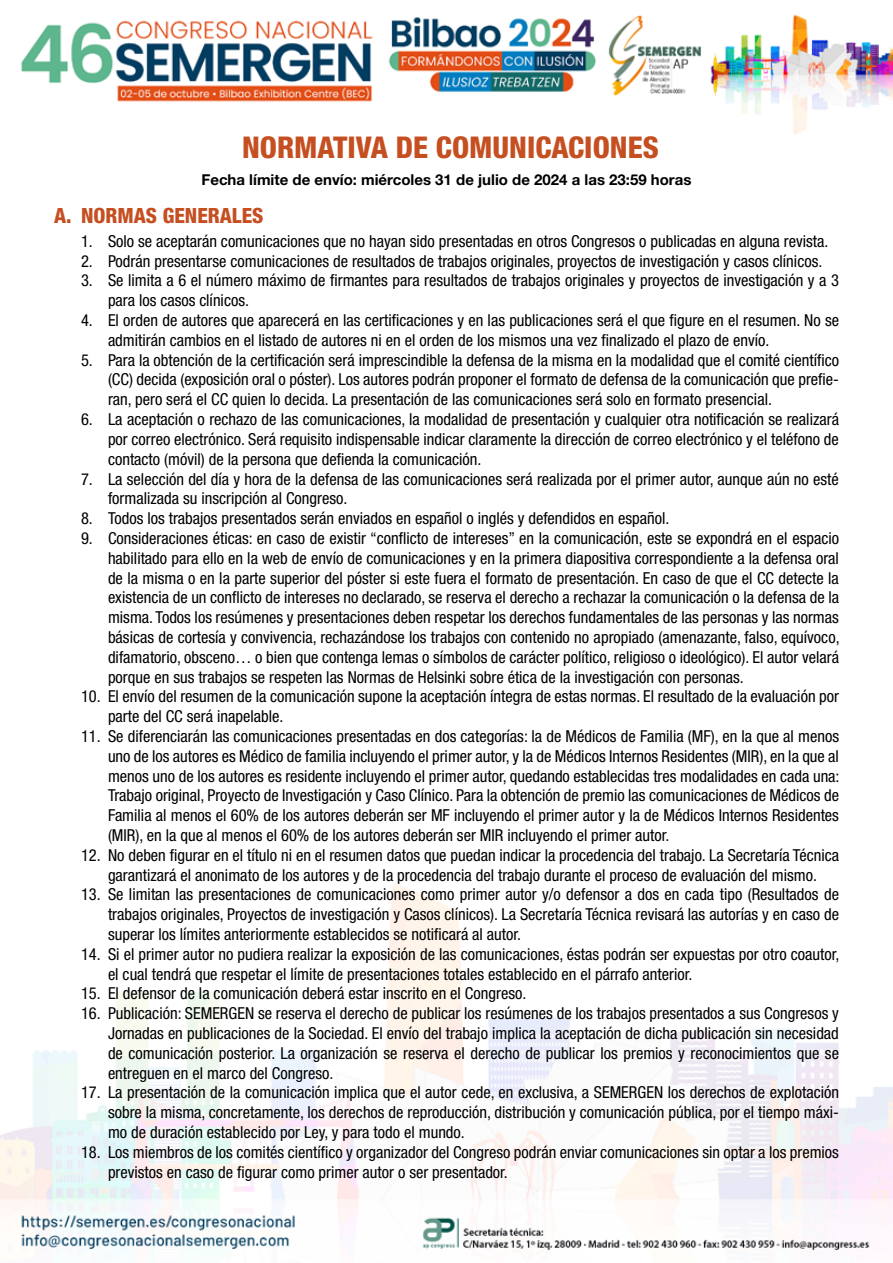
<style>
.page{position:relative;width:893px;height:1263px;background:#fff}
.page>*{position:absolute;margin:0;border:0;box-sizing:border-box;transform-origin:0 0}
.t1{font:800 condensed 30px "Helvetica Neue LT Std";color:#c54f21}
.t2{font:800 condensed 21px "Helvetica Neue LT Std";color:#c54f21}
.t3{font:condensed 16.5px/19.8px "Helvetica Neue LT Std";color:#000;text-align:justify}
.t4{font:700 15px "Helvetica Neue LT Std";color:#000}
</style>
<div class="page">
<img style="left:0;top:14px;width:893px;height:1242px">
<h1 class="t1" style="left:242px;top:129px;width:418px">NORMATIVA DE COMUNICACIONES</h1>
<p class="t4" style="left:201px;top:170px;width:491px">Fecha límite de envío: miércoles 31 de julio de 2024 a las 23:59 horas</p>
<p class="t2" style="left:54px;top:202px;width:211px">A. NORMAS GENERALES</p>
<p class="t3" style="left:81px;top:231px;width:749px">1. Solo se aceptarán comunicaciones que no hayan sido presentadas en otros Congresos o publicadas en alguna revista.</p>
<p class="t3" style="left:81px;top:251px;width:743px">2. Podrán presentarse comunicaciones de resultados de trabajos originales, proyectos de investigación y casos clínicos.</p>
<p class="t3" style="left:108px;top:271px;width:733px;text-indent:-27px">3. Se limita a 6 el número máximo de firmantes para resultados de trabajos originales y proyectos de investigación y a 3 para los casos clínicos.</p>
<p class="t3" style="left:108px;top:310px;width:732px;text-indent:-27px">4. El orden de autores que aparecerá en las certificaciones y en las publicaciones será el que figure en el resumen. No se admitirán cambios en el listado de autores ni en el orden de los mismos una vez finalizado el plazo de envío.</p>
<p class="t3" style="left:108px;top:350px;width:733px;text-indent:-27px">5. Para la obtención de la certificación será imprescindible la defensa de la misma en la modalidad que el comité científico (CC) decida (exposición oral o póster). Los autores podrán proponer el formato de defensa de la comunicación que prefie&shy;ran, pero será el CC quien lo decida. La presentación de las comunicaciones será solo en formato presencial.</p>
<p class="t3" style="left:108px;top:409px;width:732px;text-indent:-27px">6. La aceptación o rechazo de las comunicaciones, la modalidad de presentación y cualquier otra notificación se realizará por correo electrónico. Será requisito indispensable indicar claramente la dirección de correo electrónico y el teléfono de contacto (móvil) de la persona que defienda la comunicación.</p>
<p class="t3" style="left:108px;top:469px;width:732px;text-indent:-27px">7. La selección del día y hora de la defensa de las comunicaciones será realizada por el primer autor, aunque aún no esté formalizada su inscripción al Congreso.</p>
<p class="t3" style="left:81px;top:508px;width:590px">8. Todos los trabajos presentados serán enviados en español o inglés y defendidos en español.</p>
<p class="t3" style="left:108px;top:528px;width:733px;text-indent:-27px">9. Consideraciones éticas: en caso de existir “conflicto de intereses” en la comunicación, este se expondrá en el espacio habilitado para ello en la web de envío de comunicaciones y en la primera diapositiva correspondiente a la defensa oral de la misma o en la parte superior del póster si este fuera el formato de presentación. En caso de que el CC detecte la existencia de un conflicto de intereses no declarado, se reserva el derecho a rechazar la comunicación o la defensa de la misma. Todos los resúmenes y presentaciones deben respetar los derechos fundamentales de las personas y las normas básicas de cortesía y convivencia, rechazándose los trabajos con contenido no apropiado (amenazante, falso, equívoco, difamatorio, obsceno… o bien que contenga lemas o símbolos de carácter político, religioso o ideológico). El autor velará porque en sus trabajos se respeten las Normas de Helsinki sobre ética de la investigación con personas.</p>
<p class="t3" style="left:108px;top:686px;width:732px;text-indent:-27px">10. El envío del resumen de la comunicación supone la aceptación íntegra de estas normas. El resultado de la evaluación por parte del CC será inapelable.</p>
<p class="t3" style="left:108px;top:726px;width:733px;text-indent:-27px">11. Se diferenciarán las comunicaciones presentadas en dos categorías: la de Médicos de Familia (MF), en la que al menos uno de los autores es Médico de familia incluyendo el primer autor, y la de Médicos Internos Residentes (MIR), en la que al menos uno de los autores es residente incluyendo el primer autor, quedando establecidas tres modalidades en cada una:<br>Trabajo original, Proyecto de Investigación y Caso Clínico. Para la obtención de premio las comunicaciones de Médicos de Familia al menos el 60% de los autores deberán ser MF incluyendo el primer autor y la de Médicos Internos Residentes (MIR), en la que al menos el 60% de los autores deberán ser MIR incluyendo el primer autor.</p>
<p class="t3" style="left:81px;top:845px;width:760px;text-align:center">12. No deben figurar en el título ni en el resumen datos que puedan indicar la procedencia del trabajo. La Secretaría Técnica garantizará el anonimato de los autores y de la procedencia del trabajo durante el proceso de evaluación del mismo.</p>
<p class="t3" style="left:108px;top:884px;width:732px;text-indent:-27px">13. Se limitan las presentaciones de comunicaciones como primer autor y/o defensor a dos en cada tipo (Resultados de trabajos originales, Proyectos de investigación y Casos clínicos). La Secretaría Técnica revisará las autorías y en caso de superar los límites anteriormente establecidos se notificará al autor.</p>
<p class="t3" style="left:108px;top:944px;width:733px;text-indent:-27px">14. Si el primer autor no pudiera realizar la exposición de las comunicaciones, éstas podrán ser expuestas por otro coautor, el cual tendrá que respetar el límite de presentaciones totales establecido en el párrafo anterior.</p>
<p class="t3" style="left:81px;top:983px;width:447px">15. El defensor de la comunicación deberá estar inscrito en el Congreso.</p>
<p class="t3" style="left:108px;top:1003px;width:732px;text-indent:-27px">16. Publicación: SEMERGEN se reserva el derecho de publicar los resúmenes de los trabajos presentados a sus Congresos y Jornadas en publicaciones de la Sociedad. El envío del trabajo implica la aceptación de dicha publicación sin necesidad de comunicación posterior. La organización se reserva el derecho de publicar los premios y reconocimientos que se entreguen en el marco del Congreso.</p>
<p class="t3" style="left:108px;top:1082px;width:732px;text-indent:-27px">17. La presentación de la comunicación implica que el autor cede, en exclusiva, a SEMERGEN los derechos de explotación sobre la misma, concretamente, los derechos de reproducción, distribución y comunicación pública, por el tiempo máxi&shy;mo de duración establecido por Ley, y para todo el mundo.</p>
<p class="t3" style="left:108px;top:1142px;width:732px;text-indent:-27px">18. Los miembros de los comités científico y organizador del Congreso podrán enviar comunicaciones sin optar a los premios previstos en caso de figurar como primer autor o ser presentador.</p>
</div>
